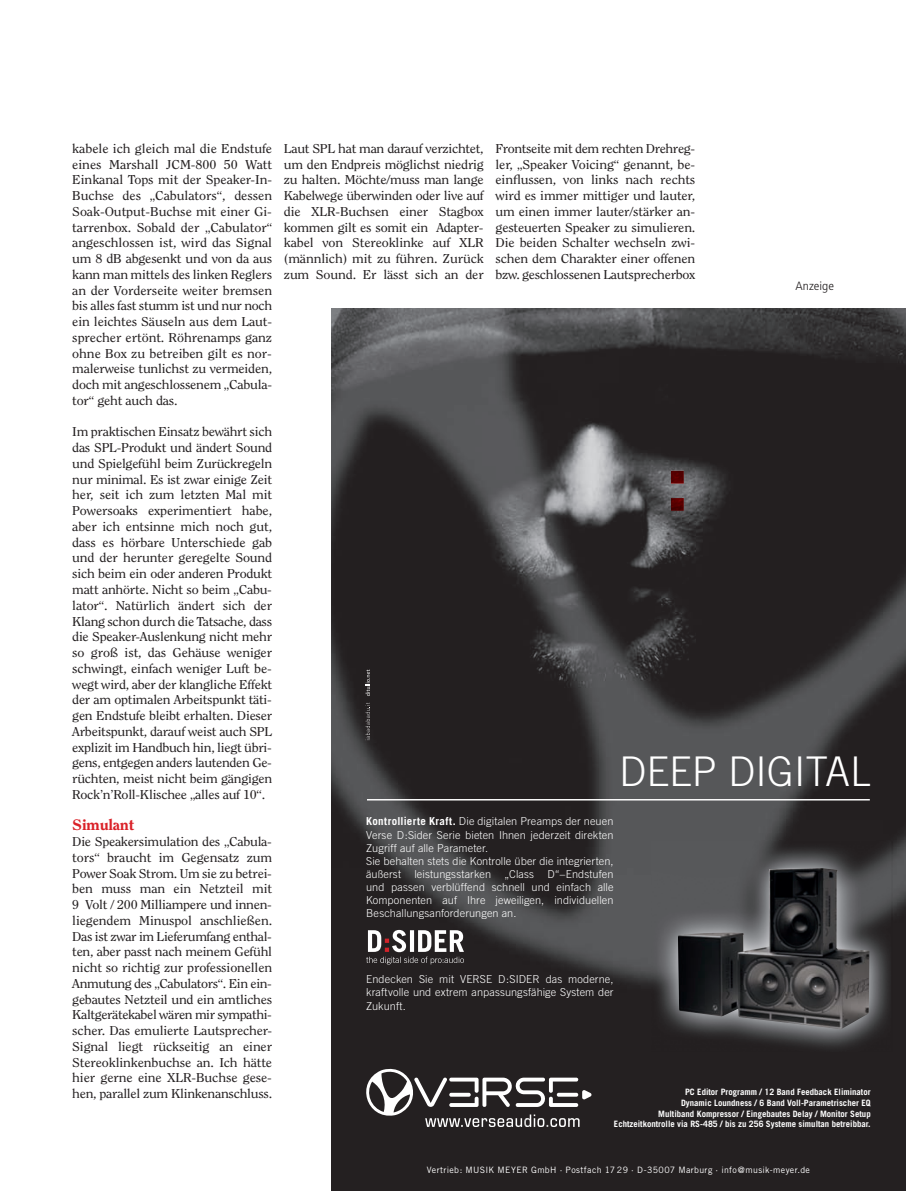
<style>
.page{position:relative;width:906px;height:1191px;background:#fff}
.page>*{position:absolute;margin:0;border:0;box-sizing:border-box;transform-origin:0 0}
.t1{font:300 40.95px "Trade Gothic";color:#fff}
.t2{font:800 15px "Clearface Std";letter-spacing:-.02em;color:#da2128;scale:1.1 1}
.t3{font:12.75px/15.8px "Clearface Std";letter-spacing:-.02em;color:#231f20;text-align:justify;scale:1.1 1}
.t4{font:300 condensed 12px "Frutiger LT Std";color:#231f20;scale:1.1 1}
.t5{font:300 10.95px/13.2px "Trade Gothic";letter-spacing:.005em;color:#fff}
.t6{font:700 8.7px/10.5px "Trade Gothic";color:#fff;text-align:right}
.t7{font:8.7px "Trade Gothic";letter-spacing:.04em;color:#fff}
.s1{font-weight:700}
</style>
<div class="page">
<img style="left:331px;top:309px;width:575px;height:882px">
<img style="left:671px;top:471px;width:13px;height:40px">
<svg style="left:365px;top:702px;width:5px;height:38px"></svg>
<svg style="left:365px;top:669px;width:5px;height:27px"></svg>
<img style="left:651px;top:841px;width:241px;height:210px">
<img style="left:678px;top:868px;width:191px;height:161px">
<hr style="left:367px;top:799px;width:503px;height:1px;background:#fff">
<svg style="left:355px;top:1062px;width:236px;height:65px"></svg>
<svg style="left:366px;top:930px;width:98px;height:34px"></svg>
<p class="t3" style="left:72px;top:141px;width:183px">kabele ich gleich mal die Endstufe eines Marshall JCM-800 50 Watt Einkanal Tops mit der Speaker-In-Buchse des „Cabulators“, dessen Soak-Output-Buchse mit einer Gi&shy;tarrenbox. Sobald der „Cabulator“ angeschlossen ist, wird das Signal um 8 dB abgesenkt und von da aus kann man mittels des linken Reglers an der Vorderseite weiter bremsen bis alles fast stumm ist und nur noch ein leichtes Säuseln aus dem Laut&shy;sprecher ertönt. Röhrenamps ganz ohne Box zu betreiben gilt es nor&shy;malerweise tunlichst zu vermeiden, doch mit angeschlossenem „Cabula&shy;tor“ geht auch das.</p>
<p class="t3" style="left:72px;top:425px;width:183px">Im praktischen Einsatz bewährt sich das SPL-Produkt und ändert Sound und Spielgefühl beim Zurückregeln nur minimal. Es ist zwar einige Zeit her, seit ich zum letzten Mal mit Powersoaks experimentiert habe, aber ich entsinne mich noch gut, dass es hörbare Unterschiede gab und der herunter geregelte Sound sich beim ein oder anderen Produkt matt anhörte. Nicht so beim „Cabu&shy;lator“. Natürlich ändert sich der Klang schon durch die Tatsache, dass die Speaker-Auslenkung nicht mehr so groß ist, das Gehäuse weniger schwingt, einfach weniger Luft be&shy;wegt wird, aber der klangliche Effekt der am optimalen Arbeitspunkt täti&shy;gen Endstufe bleibt erhalten. Dieser Arbeitspunkt, darauf weist auch SPL explizit im Handbuch hin, liegt übri&shy;gens, entgegen anders lautenden Ge&shy;rüchten, meist nicht beim gängigen Rock’n’Roll-Klischee „alles auf 10“.</p>
<p class="t2" style="left:72px;top:816px;width:58px">Simulant</p>
<p class="t3" style="left:72px;top:834px;width:183px">Die Speakersimulation des „Cabula&shy;tors“ braucht im Gegensatz zum Power Soak Strom. Um sie zu betrei&shy;ben muss man ein Netzteil mit 9 Volt / 200 Milliampere und innen&shy;liegendem Minuspol anschließen.<br>Das ist zwar im Lieferumfang enthal&shy;ten, aber passt nach meinem Gefühl nicht so richtig zur professionellen Anmutung des „Cabulators“. Ein ein&shy;gebautes Netzteil und ein amtliches Kaltgerätekabel wären mir sympathi&shy;scher. Das emulierte Lautsprecher-Signal liegt rückseitig an einer Stereoklinkenbuchse an. Ich hätte hier gerne eine XLR-Buchse gese&shy;hen, parallel zum Klinkenanschluss.</p>
<p class="t3" style="left:284px;top:141px;width:183px">Laut SPL hat man darauf verzichtet, um den Endpreis möglichst niedrig zu halten. Möchte/muss man lange Kabelwege überwinden oder live auf die XLR-Buchsen einer Stagbox kommen gilt es somit ein Adapter&shy;kabel von Stereoklinke auf XLR (männlich) mit zu führen. Zurück zum Sound. Er lässt sich an der</p>
<p class="t3" style="left:495px;top:141px;width:183px">Frontseite mit dem rechten Drehreg&shy;ler, „Speaker Voicing“ genannt, be&shy;einflussen, von links nach rechts wird es immer mittiger und lauter, um einen immer lauter/stärker an&shy;gesteuerten Speaker zu simulieren.<br>Die beiden Schalter wechseln zwi&shy;schen dem Charakter einer offenen bzw. geschlossenen Lautsprecherbox</p>
<p class="t4" style="left:795px;top:281px;width:36px">Anzeige</p>
<h1 class="t1" style="left:619px;top:756px;width:253px">DEEP DIGITAL</h1>
<p class="t5" style="left:366px;top:816px;width:249px"><span class="s1">Kontrollierte Kraft.</span> Die digitalen Preamps der neuen Verse D:Sider Serie bieten Ihnen jederzeit direkten Zugriff auf alle Parameter.<br>Sie behalten stets die Kontrolle über die integrierten, äußerst leistungsstarken „Class D“–Endstufen und passen verblüffend schnell und einfach alle Komponenten auf Ihre jeweiligen, individuellen Beschallungsanforderungen an.</p>
<p class="t5" style="left:366px;top:973px;width:249px;text-align:justify">Endecken Sie mit VERSE D:SIDER das moderne, kraftvolle und extrem anpassungsfähige System der Zukunft.</p>
<p class="t6" style="left:614px;top:1088px;width:258px">PC Editor Programm / 12 Band Feedback Eliminator<br>Dynamic Loundness / 6 Band Voll-Parametrischer EQ<br>Multiband Kompressor / Eingebautes Delay / Monitor Setup Echtzeitkontrolle via RS-485 / bis zu 256 Systeme simultan betreibbar.</p>
<p class="t7" style="left:427px;top:1166px;width:385px">Vertrieb: MUSIK MEYER GmbH · Postfach 17 29 · D-35007 Marburg · info@musik-meyer.de</p>
</div>
